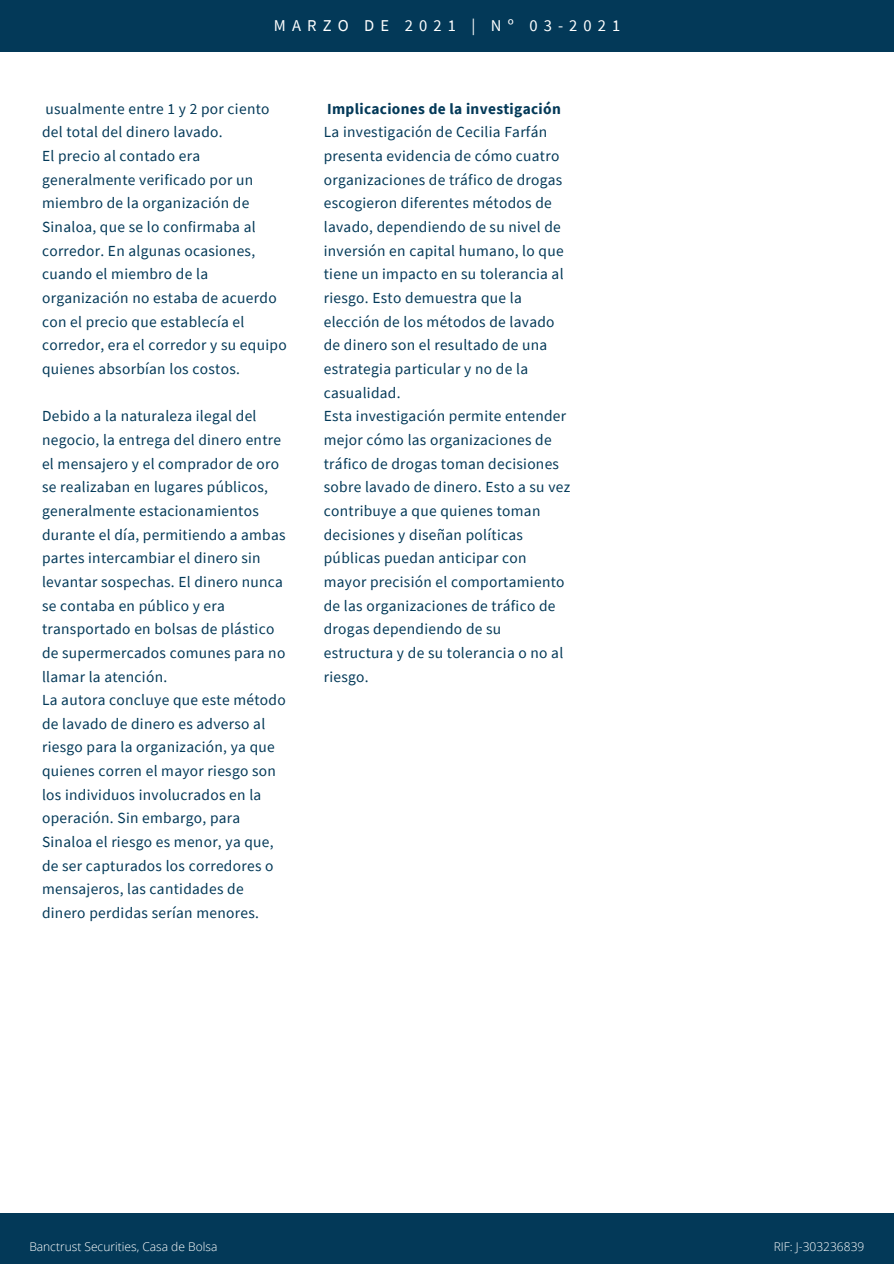
<style>
.page{position:relative;width:894px;height:1264px;background:#fff}
.page>*{position:absolute;margin:0;border:0;box-sizing:border-box;transform-origin:0 0}
.t1{font:16.5px "Source Sans Pro";letter-spacing:.37em;color:#fff}
.t2{font:15.45px/23.7px "Source Sans Pro";letter-spacing:.02em;color:#033958}
.t3{font:700 15.45px "Source Sans Pro";letter-spacing:.02em;color:#033958}
.t4{font:300 12px "Open Sans";color:#fff}
</style>
<div class="page">
<div style="left:0;top:0;width:893px;height:51px;background:#033958"></div>
<div style="left:0;top:1213px;width:893px;height:50px;background:#033958"></div>
<p class="t1" style="left:274px;top:14px;width:348px">MARZO DE 2021 | Nº 03-2021</p>
<p class="t2" style="left:42px;top:96px;width:229px">usualmente entre 1 y 2 por ciento del total del dinero lavado.</p>
<p class="t2" style="left:42px;top:144px;width:246px">El precio al contado era generalmente verificado por un miembro de la organización de<br>Sinaloa, que se lo confirmaba al corredor. En algunas ocasiones, cuando el miembro de la organización no estaba de acuerdo con el precio que establecía el corredor, era el corredor y su equipo quienes absorbían los costos.</p>
<p class="t2" style="left:42px;top:404px;width:245px">Debido a la naturaleza ilegal del negocio, la entrega del dinero entre el mensajero y el comprador de oro se realizaban en lugares públicos, generalmente estacionamientos durante el día, permitiendo a ambas partes intercambiar el dinero sin levantar sospechas. El dinero nunca se contaba en público y era transportado en bolsas de plástico de supermercados comunes para no llamar la atención.</p>
<p class="t2" style="left:42px;top:687px;width:245px">La autora concluye que este método de lavado de dinero es adverso al riesgo para la organización, ya que quienes corren el mayor riesgo son los individuos involucrados en la operación. Sin embargo, para Sinaloa el riesgo es menor, ya que, de ser capturados los corredores o mensajeros, las cantidades de dinero perdidas serían menores.</p>
<p class="t3" style="left:327px;top:98px;width:235px">Implicaciones de la investigación</p>
<p class="t2" style="left:324px;top:120px;width:241px">La investigación de Cecilia Farfán presenta evidencia de cómo cuatro organizaciones de tráfico de drogas escogieron diferentes métodos de lavado, dependiendo de su nivel de inversión en capital humano, lo que tiene un impacto en su tolerancia al riesgo. Esto demuestra que la elección de los métodos de lavado de dinero son el resultado de una estrategia particular y no de la casualidad.</p>
<p class="t2" style="left:324px;top:404px;width:248px">Esta investigación permite entender mejor cómo las organizaciones de tráfico de drogas toman decisiones sobre lavado de dinero. Esto a su vez contribuye a que quienes toman decisiones y diseñan políticas públicas puedan anticipar con mayor precisión el comportamiento de las organizaciones de tráfico de drogas dependiendo de su estructura y de su tolerancia o no al riesgo.</p>
<p class="t4" style="left:29px;top:1238px;width:189px">Banctrust Securities, Casa de Bolsa</p>
<p class="t4" style="left:773px;top:1238px;width:92px">RIF: J-303236839</p>
</div>
